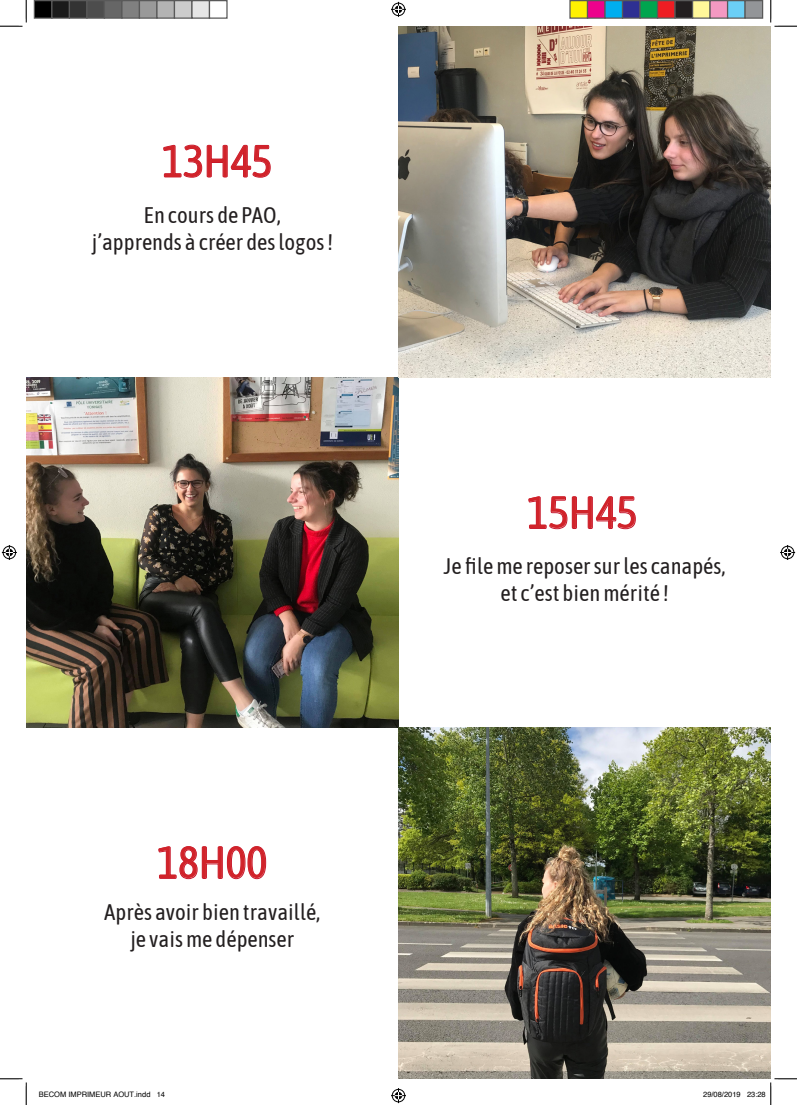
<style>
.page{position:relative;width:797px;height:1105px;background:#fff}
.page>*{position:absolute;margin:0;border:0;box-sizing:border-box;transform-origin:0 0}
.t1{font:45px "Asap Condensed";color:#d1232a}
.t2{font:22.5px "Asap Condensed";color:#231f20}
.t3{font:7.5px "Helvetica";color:#000}
</style>
<div class="page">
<svg style="left:163px;top:145px;width:108px;height:33px"></svg>
<svg style="left:528px;top:496px;width:108px;height:33px"></svg>
<img style="left:26px;top:377px;width:372px;height:351px">
<svg style="left:158px;top:846px;width:108px;height:33px"></svg>
<img style="left:398px;top:26px;width:372px;height:351px">
<img style="left:398px;top:728px;width:372px;height:351px">
<svg style="left:0;top:0;width:27px;height:27px"></svg>
<svg style="left:0;top:1078px;width:27px;height:27px"></svg>
<svg style="left:770px;top:0;width:27px;height:27px"></svg>
<svg style="left:391px;top:2px;width:15px;height:15px"></svg>
<svg style="left:391px;top:1088px;width:15px;height:15px"></svg>
<svg style="left:2px;top:545px;width:15px;height:15px"></svg>
<svg style="left:780px;top:545px;width:15px;height:15px"></svg>
<div style="left:34px;top:1px;width:18px;height:17px;background:#000"></div>
<div style="left:34px;top:0;width:18px;height:19px;border:1px solid #595959"></div>
<div style="left:52px;top:1px;width:17px;height:17px;background:#1a1a1a"></div>
<div style="left:51px;top:0;width:19px;height:19px;border:1px solid #595959"></div>
<div style="left:69px;top:1px;width:18px;height:17px;background:#333"></div>
<div style="left:69px;top:0;width:19px;height:19px;border:1px solid #595959"></div>
<div style="left:87px;top:1px;width:17px;height:17px;background:#4d4d4d"></div>
<div style="left:86px;top:0;width:19px;height:19px;border:1px solid #595959"></div>
<div style="left:104px;top:1px;width:18px;height:17px;background:#666"></div>
<div style="left:104px;top:0;width:18px;height:19px;border:1px solid #595959"></div>
<div style="left:122px;top:1px;width:17px;height:17px;background:#808080"></div>
<div style="left:121px;top:0;width:19px;height:19px;border:1px solid #595959"></div>
<div style="left:139px;top:1px;width:18px;height:17px;background:#999"></div>
<div style="left:139px;top:0;width:19px;height:19px;border:1px solid #595959"></div>
<div style="left:157px;top:1px;width:17px;height:17px;background:#b3b3b3"></div>
<div style="left:156px;top:0;width:19px;height:19px;border:1px solid #595959"></div>
<div style="left:174px;top:1px;width:18px;height:17px;background:#ccc"></div>
<div style="left:174px;top:0;width:18px;height:19px;border:1px solid #595959"></div>
<div style="left:192px;top:1px;width:17px;height:17px;background:#e6e6e6"></div>
<div style="left:191px;top:0;width:19px;height:19px;border:1px solid #595959"></div>
<div style="left:209px;top:0;width:19px;height:19px;border:1px solid #595959"></div>
<div style="left:570px;top:1px;width:17px;height:17px;background:#fff101"></div>
<div style="left:569px;top:0;width:19px;height:19px;border:1px solid #595959"></div>
<div style="left:587px;top:1px;width:18px;height:17px;background:#ed028c"></div>
<div style="left:587px;top:0;width:18px;height:19px;border:1px solid #595959"></div>
<div style="left:605px;top:1px;width:17px;height:17px;background:#00aeef"></div>
<div style="left:604px;top:0;width:19px;height:19px;border:1px solid #595959"></div>
<div style="left:622px;top:1px;width:18px;height:17px;background:#2e3092"></div>
<div style="left:622px;top:0;width:18px;height:19px;border:1px solid #595959"></div>
<div style="left:640px;top:1px;width:17px;height:17px;background:#00a54f"></div>
<div style="left:639px;top:0;width:19px;height:19px;border:1px solid #595959"></div>
<div style="left:657px;top:1px;width:18px;height:17px;background:#ee1d23"></div>
<div style="left:657px;top:0;width:18px;height:19px;border:1px solid #595959"></div>
<div style="left:675px;top:1px;width:17px;height:17px;background:#231f20"></div>
<div style="left:674px;top:0;width:19px;height:19px;border:1px solid #595959"></div>
<div style="left:692px;top:1px;width:18px;height:17px;background:#fff79a"></div>
<div style="left:692px;top:0;width:18px;height:19px;border:1px solid #595959"></div>
<div style="left:710px;top:1px;width:17px;height:17px;background:#f499c2"></div>
<div style="left:709px;top:0;width:19px;height:19px;border:1px solid #595959"></div>
<div style="left:727px;top:1px;width:18px;height:17px;background:#6bcff6"></div>
<div style="left:727px;top:0;width:18px;height:19px;border:1px solid #595959"></div>
<div style="left:745px;top:1px;width:17px;height:17px;background:#939598"></div>
<div style="left:744px;top:0;width:19px;height:19px;border:1px solid #595959"></div>
<svg style="left:703px;top:1078px;width:94px;height:27px"></svg>
<p class="t1" style="left:162px;top:131px;width:111px">13H45</p>
<p class="t2" style="left:144px;top:200px;width:139px">En cours de PAO,</p>
<p class="t2" style="left:92px;top:227px;width:243px">j’apprends à créer des logos !</p>
<p class="t1" style="left:157px;top:833px;width:111px">18H00</p>
<p class="t2" style="left:104px;top:897px;width:218px">Après avoir bien travaillé,</p>
<p class="t2" style="left:130px;top:924px;width:165px">je vais me dépenser</p>
<p class="t1" style="left:527px;top:483px;width:111px">15H45</p>
<p class="t2" style="left:443px;top:551px;width:283px">Je file me reposer sur les canapés,</p>
<p class="t2" style="left:500px;top:578px;width:169px">et c’est bien mérité !</p>
<p class="t3" style="left:39px;top:1089px;width:128px">BECOM IMPRIMEUR AOUT.indd 14</p>
<p class="t3" style="left:703px;top:1089px;width:64px">29/08/2019 23:28</p>
</div>
